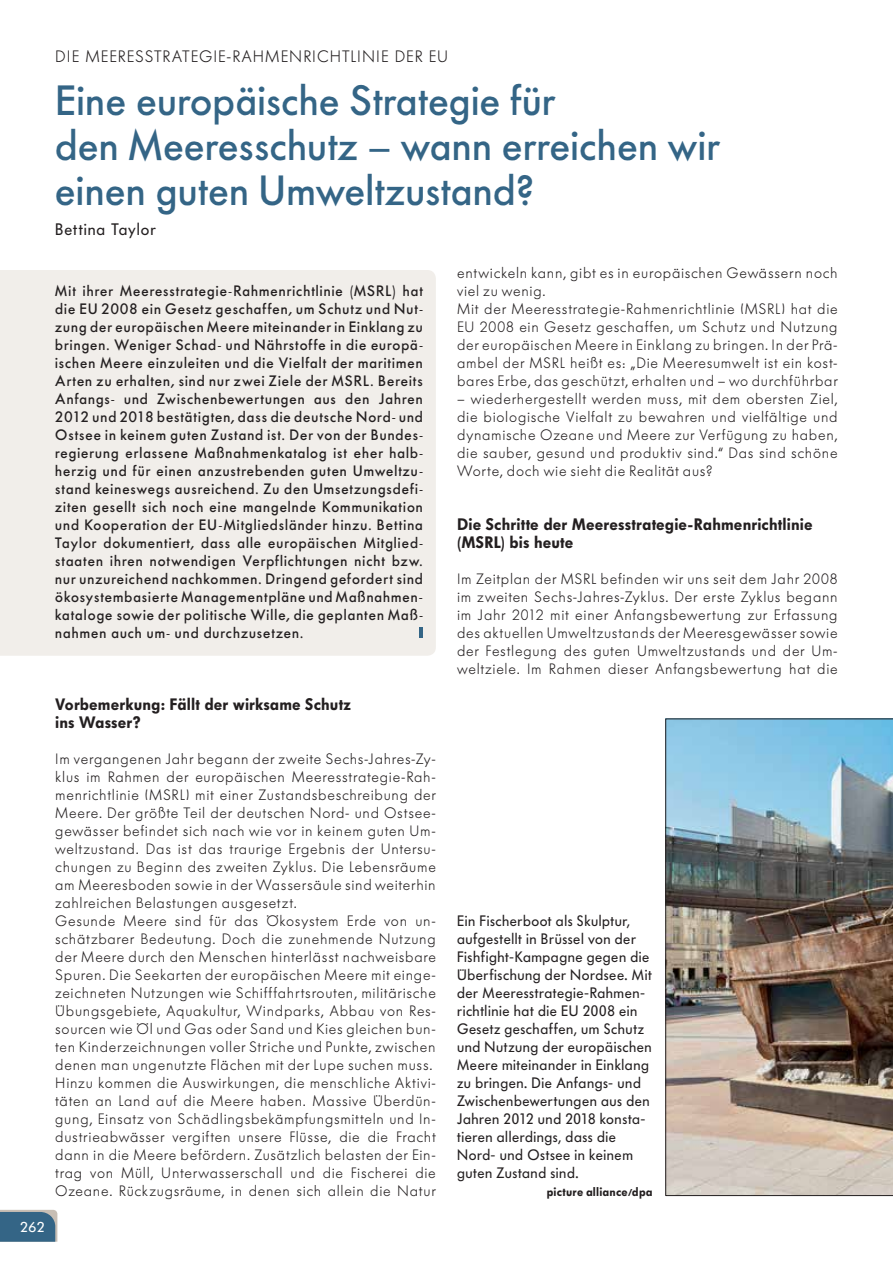
<style>
.page{position:relative;width:893px;height:1263px;background:#fff}
.page>*{position:absolute;margin:0;border:0;box-sizing:border-box;transform-origin:0 0}
.t1{font:500 42px/45px "Futura BQ";color:#346586}
.t2{font:800 16.5px/18px "Futura BQ";letter-spacing:.01em;color:#231f20}
.t3{font:300 16.5px "Futura BQ";letter-spacing:.06em;color:#231f20}
.t4{font:16.5px "Futura BQ";letter-spacing:.06em;color:#231f20}
.t5{font:300 15px/18px "Futura BQ";letter-spacing:.045em;color:#231f20}
.t6{font:500 15px/18px "Futura BQ";letter-spacing:.055em;color:#231f20;text-align:justify}
.t7{font:15px/18px "Futura BQ";letter-spacing:.035em;color:#231f20}
.t8{font:14.25px "Futura BQ";color:#fff;scale:1.1 1}
.t9{font:800 12px "Futura BQ";letter-spacing:.015em;color:#231f20}
</style>
<div class="page">
<div style="left:0;top:270px;width:436px;height:386px;background:#f1eeea"></div>
<hr style="left:419px;top:628px;width:4px;height:10px;background:#346586">
<img style="left:665px;top:719px;width:228px;height:477px">
<svg style="left:0;top:1210px;width:57px;height:32px;background:#46708b"></svg>
<p class="t3" style="left:55px;top:49px;width:394px">DIE MEERESSTRATEGIE-RAHMENRICHTLINIE DER EU</p>
<h1 class="t1" style="left:55px;top:82px;width:666px">Eine europäische Strategie für<br>den Meeresschutz – wann erreichen wir einen guten Umweltzustand?</h1>
<p class="t4" style="left:55px;top:223px;width:102px">Bettina Taylor</p>
<p class="t6" style="left:55px;top:283px;width:369px">Mit ihrer Meeresstrategie-Rahmenrichtlinie (MSRL) hat die EU 2008 ein Gesetz geschaffen, um Schutz und Nut&shy;zung der europäischen Meere miteinander in Einklang zu bringen. Weniger Schad- und Nährstoffe in die europä&shy;ischen Meere einzuleiten und die Vielfalt der maritimen Arten zu erhalten, sind nur zwei Ziele der MSRL. Bereits Anfangs- und Zwischenbewertungen aus den Jahren 2012 und 2018 bestätigten, dass die deutsche Nord- und Ostsee in keinem guten Zustand ist. Der von der Bundes&shy;regierung erlassene Maßnahmenkatalog ist eher halb&shy;herzig und für einen anzustrebenden guten Umweltzu&shy;stand keineswegs ausreichend. Zu den Umsetzungsdefi&shy;ziten gesellt sich noch eine mangelnde Kommunikation und Kooperation der EU-Mitgliedsländer hinzu. Bettina Taylor dokumentiert, dass alle europäischen Mitglied&shy;staaten ihren notwendigen Verpflichtungen nicht bzw. nur unzureichend nachkommen. Dringend gefordert sind ökosystembasierte Managementpläne und Maßnahmen&shy;kataloge sowie der politische Wille, die geplanten Maß&shy;nahmen auch um- und durchzusetzen.</p>
<p class="t8" style="left:20px;top:1221px;width:24px">262</p>
<p class="t2" style="left:55px;top:696px;width:297px">Vorbemerkung: Fällt der wirksame Schutz ins Wasser?</p>
<p class="t5" style="left:55px;top:751px;width:382px">Im vergangenen Jahr begann der zweite Sechs-Jahres-Zy&shy;klus im Rahmen der europäischen Meeresstrategie-Rah&shy;menrichtlinie (MSRL) mit einer Zustandsbeschreibung der Meere. Der größte Teil der deutschen Nord- und Ostsee&shy;gewässer befindet sich nach wie vor in keinem guten Um&shy;weltzustand. Das ist das traurige Ergebnis der Untersu&shy;chungen zu Beginn des zweiten Zyklus. Die Lebensräume am Meeresboden sowie in der Wassersäule sind weiterhin zahlreichen Belastungen ausgesetzt.<br>Gesunde Meere sind für das Ökosystem Erde von un&shy;schätzbarer Bedeutung. Doch die zunehmende Nutzung der Meere durch den Menschen hinterlässt nachweisbare Spuren. Die Seekarten der europäischen Meere mit einge&shy;zeichneten Nutzungen wie Schifffahrtsrouten, militärische Übungsgebiete, Aquakultur, Windparks, Abbau von Res&shy;sourcen wie Öl und Gas oder Sand und Kies gleichen bun&shy;ten Kinderzeichnungen voller Striche und Punkte, zwischen denen man ungenutzte Flächen mit der Lupe suchen muss.<br>Hinzu kommen die Auswirkungen, die menschliche Aktivi&shy;täten an Land auf die Meere haben. Massive Überdün&shy;gung, Einsatz von Schädlingsbekämpfungsmitteln und In&shy;dustrieabwässer vergiften unsere Flüsse, die die Fracht dann in die Meere befördern. Zusätzlich belasten der Ein&shy;trag von Müll, Unterwasserschall und die Fischerei die Ozeane. Rückzugsräume, in denen sich allein die Natur</p>
<p class="t5" style="left:457px;top:265px;width:382px">entwickeln kann, gibt es in europäischen Gewässern noch viel zu wenig.<br>Mit der Meeresstrategie-Rahmenrichtlinie (MSRL) hat die EU 2008 ein Gesetz geschaffen, um Schutz und Nutzung der europäischen Meere in Einklang zu bringen. In der Prä&shy;ambel der MSRL heißt es: „Die Meeresumwelt ist ein kost&shy;bares Erbe, das geschützt, erhalten und – wo durchführbar</p>
<p class="t5" style="left:457px;top:391px;width:382px;text-align:justify">– wiederhergestellt werden muss, mit dem obersten Ziel, die biologische Vielfalt zu bewahren und vielfältige und dynamische Ozeane und Meere zur Verfügung zu haben, die sauber, gesund und produktiv sind.“ Das sind schöne Worte, doch wie sieht die Realität aus?</p>
<p class="t2" style="left:457px;top:516px;width:357px">Die Schritte der Meeresstrategie-Rahmenrichtlinie (MSRL) bis heute</p>
<p class="t5" style="left:457px;top:571px;width:382px;text-align:justify">Im Zeitplan der MSRL befinden wir uns seit dem Jahr 2008 im zweiten Sechs-Jahres-Zyklus. Der erste Zyklus begann im Jahr 2012 mit einer Anfangsbewertung zur Erfassung des aktuellen Umweltzustands der Meeresgewässer sowie der Festlegung des guten Umweltzustands und der Um&shy;weltziele. Im Rahmen dieser Anfangsbewertung hat die</p>
<p class="t7" style="left:457px;top:913px;width:196px">Ein Fischerboot als Skulptur, aufgestellt in Brüssel von der<br>Fishfight-Kampagne gegen die<br>Überfischung der Nordsee. Mit der Meeresstrategie-Rahmen&shy;richtlinie hat die EU 2008 ein<br>Gesetz geschaffen, um Schutz und Nutzung der europäischen<br>Meere miteinander in Einklang zu bringen. Die Anfangs- und<br>Zwischenbewertungen aus den<br>Jahren 2012 und 2018 konsta&shy;tieren allerdings, dass die<br>Nord- und Ostsee in keinem guten Zustand sind.</p>
<p class="t9" style="left:547px;top:1187px;width:107px">picture alliance/dpa</p>
</div>
